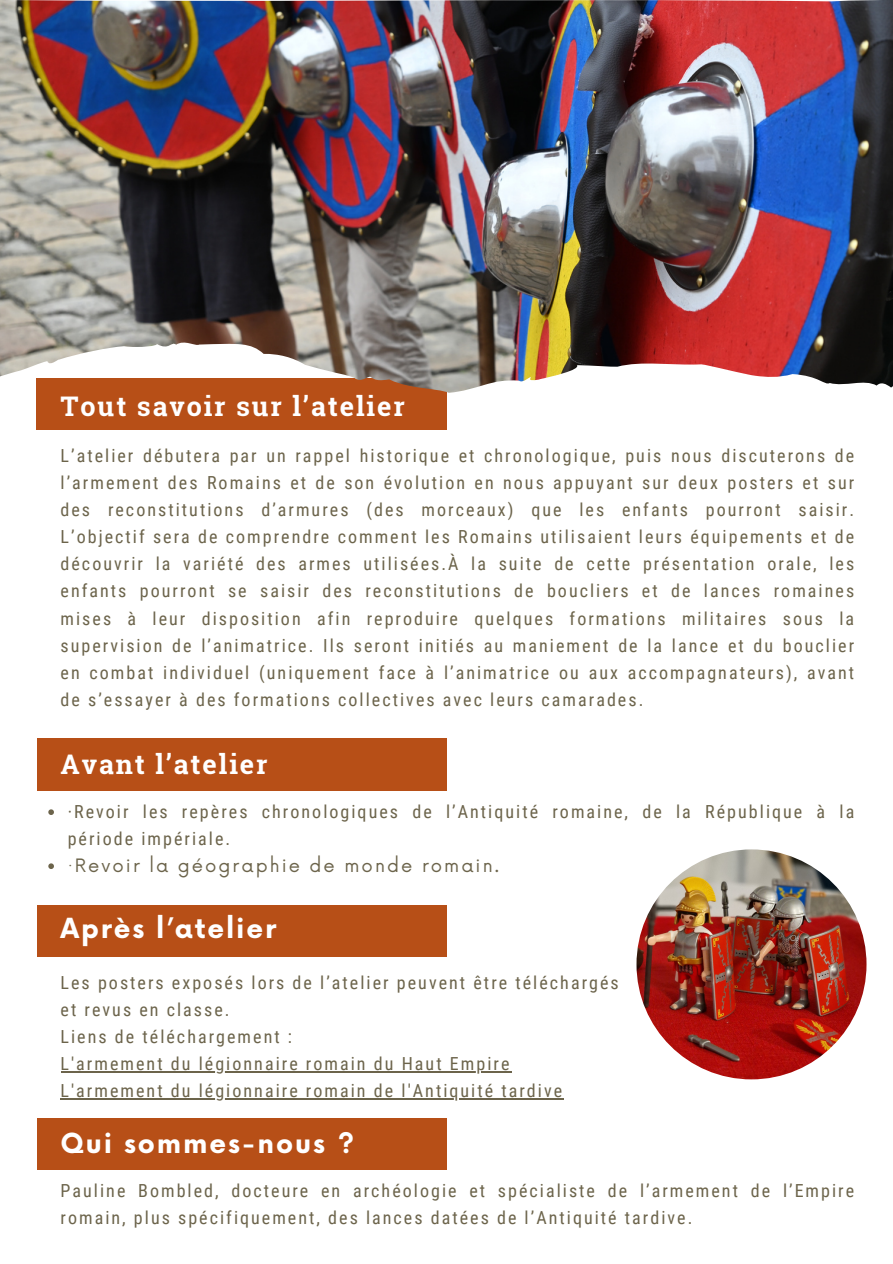
<style>
.page{position:relative;width:893px;height:1264px;background:#fff}
.page>*{position:absolute;margin:0;border:0;box-sizing:border-box;transform-origin:0 0}
.t1{font:700 27px "Roboto Slab";letter-spacing:.07em;color:#fff}
.t2{font:700 27px "Now";letter-spacing:.07em;color:#fff}
.t3{font:18px/27px "Roboto Condensed";letter-spacing:.115em;color:#6c644b}
.t4{font:18px "Now";letter-spacing:.115em;color:#6c644b}
</style>
<div class="page">
<div style="left:37px;top:905px;width:409px;height:52px;background:#b74f17"></div>
<div style="left:37px;top:738px;width:409px;height:52px;background:#b74f17"></div>
<div style="left:36px;top:378px;width:410px;height:52px;background:#b74f17"></div>
<img style="left:0;top:0;width:892px;height:394px">
<div style="left:37px;top:1118px;width:409px;height:51px;background:#b74f17"></div>
<svg style="left:48px;top:809px;width:6px;height:6px"></svg>
<svg style="left:48px;top:863px;width:6px;height:6px"></svg>
<img style="left:636px;top:849px;width:230px;height:230px;border-radius:50%">
<hr style="left:61px;top:1071px;width:450px;height:1px;background:#6c644b">
<hr style="left:61px;top:1098px;width:503px;height:1px;background:#6c644b">
<p class="t1" style="left:61px;top:388px;width:345px">Tout savoir sur l’atelier</p>
<p class="t3" style="left:61px;top:443px;width:795px;text-align:justify">L’atelier débutera par un rappel historique et chronologique, puis nous discuterons de l’armement des Romains et de son évolution en nous appuyant sur deux posters et sur des reconstitutions d’armures (des morceaux) que les enfants pourront saisir.<br>L’objectif sera de comprendre comment les Romains utilisaient leurs équipements et de découvrir la variété des armes utilisées.À la suite de cette présentation orale, les enfants pourront se saisir des reconstitutions de boucliers et de lances romaines mises à leur disposition afin reproduire quelques formations militaires sous la supervision de l’animatrice. Ils seront initiés au maniement de la lance et du bouclier en combat individuel (uniquement face à l’animatrice ou aux accompagnateurs), avant de s’essayer à des formations collectives avec leurs camarades.</p>
<p class="t1" style="left:61px;top:745px;width:208px">Avant l’atelier</p>
<h1 class="t3" style="left:68px;top:798px;width:788px">·Revoir les repères chronologiques de l’Antiquité romaine, de la République à la période impériale.</h1>
<p class="t4" style="left:68px;top:855px;width:433px">·Revoir la géographie de monde romain.</p>
<p class="t2" style="left:61px;top:914px;width:217px">Après l’atelier</p>
<h1 class="t3" style="left:61px;top:969px;width:559px">Les posters exposés lors de l’atelier peuvent être téléchargés</h1>
<p class="t3" style="left:61px;top:996px;width:170px">et revus en classe.</p>
<p class="t3" style="left:61px;top:1023px;width:233px">Liens de téléchargement :</p>
<p class="t3" style="left:61px;top:1050px;width:450px">L'armement du légionnaire romain du Haut Empire</p>
<p class="t3" style="left:61px;top:1077px;width:503px">L'armement du légionnaire romain de l'Antiquité tardive</p>
<h1 class="t2" style="left:61px;top:1129px;width:295px">Qui sommes-nous ?</h1>
<p class="t3" style="left:61px;top:1177px;width:795px">Pauline Bombled, docteure en archéologie et spécialiste de l’armement de l’Empire romain, plus spécifiquement, des lances datées de l’Antiquité tardive.</p>
</div>
